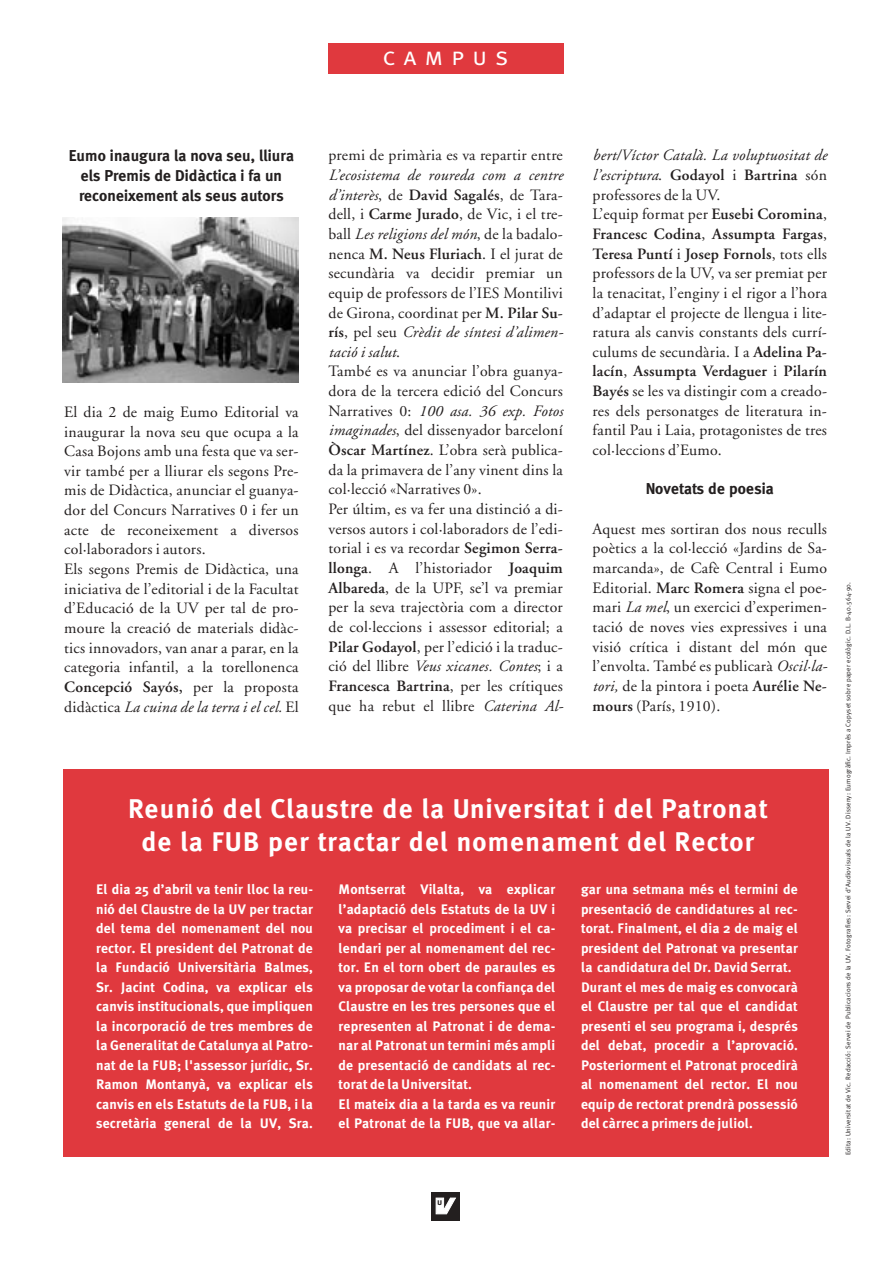
<style>
.page{position:relative;width:893px;height:1262px;background:#fff}
.page>*{position:absolute;margin:0;border:0;box-sizing:border-box;transform-origin:0 0}
.t1{font:700 27px/33px "Meta";letter-spacing:.055em;color:#fff;text-align:center}
.t2{font:25.5px "Meta Plus Normal Caps";letter-spacing:.32em;color:#fff}
.t3{font:15.75px/19.6px "Adobe Garamond";letter-spacing:.015em;color:#231f1f}
.t4{font:700 15.75px/19.6px "Meta";letter-spacing:.01em;color:#231f1f;text-align:center}
.t5{font:700 13.8px/19.5px "Meta Plus";letter-spacing:.01em;color:#fff}
.t6{font:8.7px "Meta Plus Bold Caps";color:#231f1f}
.t7{font:6.75px "Meta Normal";letter-spacing:.025em;color:#231f1f}
.s1{font-weight:600}
.s2{font-style:italic}
</style>
<div class="page">
<div style="left:431px;top:1192px;width:29px;height:28px;background:#231f1f"></div>
<svg style="left:436px;top:1197px;width:20px;height:17px"></svg>
<div style="left:328px;top:43px;width:235px;height:30px;background:#e0393e"></div>
<div style="left:63px;top:770px;width:765px;height:387px;background:#e0393e"></div>
<img style="left:63px;top:218px;width:235px;height:164px">
<h2 class="t2" style="left:383px;top:42px;width:127px">campus</h2>
<p class="t4" style="left:69px;top:148px;width:226px">Eumo inaugura la nova seu, lliura els Premis de Didàctica i fa un reconeixement als seus autors</p>
<p class="t3" style="left:64px;top:403px;width:236px">El dia 2 de maig Eumo Editorial va inaugurar la nova seu que ocupa a la Casa Bojons amb una festa que va ser&shy;vir també per a lliurar els segons Pre&shy;mis de Didàctica, anunciar el guanya&shy;dor del Concurs Narratives 0 i fer un acte de reconeixement a diversos col·laboradors i autors.<br>Els segons Premis de Didàctica, una iniciativa de l’editorial i de la Facultat d’Educació de la UV per tal de pro&shy;moure la creació de materials didàc&shy;tics innovadors, van anar a parar, en la categoria infantil, a la torellonenca <span class="s1">Concepció Sayós,</span> per la proposta didàctica <span class="s2">La cuina de la terra i el cel.</span> El</p>
<p class="t3" style="left:328px;top:147px;width:236px">premi de primària es va repartir entre</p>
<p class="t3" style="left:328px;top:166px;width:236px"><span class="s2">L’ecosistema de roureda com a centre d’interès</span>, de <span class="s1">David Sagalés</span>, de Tara&shy;dell, i <span class="s1">Carme Jurado</span>, de Vic, i el tre&shy;ball <span class="s2">Les religions del món</span>, de la badalo&shy;nenca <span class="s1">M. Neus Fluriach</span>. I el jurat de secundària va decidir premiar un equip de professors de l’IES Montilivi de Girona, coordinat per <span class="s1">M. Pilar Su&shy;rís</span>, pel seu <span class="s2">Crèdit de síntesi d’alimen&shy;tació i salut</span>.<br>També es va anunciar l’obra guanya&shy;dora de la tercera edició del Concurs Narratives 0: <span class="s2">100 asa. 36 exp. Fotos imaginades</span>, del dissenyador barceloní <span class="s1">Òscar Martínez</span>. L’obra serà publica&shy;da la primavera de l’any vinent dins la col·lecció «Narratives 0».<br>Per últim, es va fer una distinció a di&shy;versos autors i col·laboradors de l’edi&shy;torial i es va recordar <span class="s1">Segimon Serra&shy;llonga</span>. A l’historiador <span class="s1">Joaquim Albareda</span>, de la UPF, se’l va premiar per la seva trajectòria com a director de col·leccions i assessor editorial; a <span class="s1">Pilar Godayol</span>, per l’edició i la traduc&shy;ció del llibre <span class="s2">Veus xicanes. Contes</span>; i a <span class="s1">Francesca Bartrina</span>, per les crítiques que ha rebut el llibre <span class="s2">Caterina Al-</span></p>
<p class="t3" style="left:592px;top:147px;width:236px"><span class="s2">bert/Víctor Català. La voluptuositat de l’escriptura</span>. <span class="s1">Godayol</span> i <span class="s1">Bartrina</span> són professores de la UV.<br>L’equip format per <span class="s1">Eusebi Coromina</span>, <span class="s1">Francesc Codina</span>, <span class="s1">Assumpta Fargas</span>, <span class="s1">Teresa Puntí</span> i <span class="s1">Josep Fornols</span>, tots ells professors de la UV, va ser premiat per la tenacitat, l’enginy i el rigor a l’hora d’adaptar el projecte de llengua i lite&shy;ratura als canvis constants dels currí&shy;culums de secundària. I a <span class="s1">Adelina Pa&shy;lacín</span>, <span class="s1">Assumpta Verdaguer</span> i <span class="s1">Pilarín Bayés</span> se les va distingir com a creado&shy;res dels personatges de literatura in&shy;fantil Pau i Laia, protagonistes de tres col·leccions d’Eumo.</p>
<p class="t4" style="left:645px;top:481px;width:129px">Novetats de poesia</p>
<p class="t3" style="left:592px;top:520px;width:236px;text-align:justify">Aquest mes sortiran dos nous reculls poètics a la col·lecció «Jardins de Sa&shy;marcanda», de Cafè Central i Eumo Editorial. <span class="s1">Marc Romera</span> signa el poe&shy;mari <span class="s2">La mel</span>, un exercici d’experimen&shy;tació de noves vies expressives i una visió crítica i distant del món que l’envolta. També es publicarà <span class="s2">Oscil·la&shy;tori,</span> de la pintora i poeta <span class="s1">Aurélie Ne&shy;mours</span> (París, 1910).</p>
<h1 class="t1" style="left:128px;top:794px;width:640px">Reunió del Claustre de la Universitat i del Patronat de la FUB per tractar del nomenament del Rector</h1>
<p class="t5" style="left:96px;top:881px;width:218px;text-align:justify">El dia 25 d’abril va tenir lloc la reu&shy;nió del Claustre de la UV per tractar del tema del nomenament del nou rector. El president del Patronat de la Fundació Universitària Balmes, Sr. Jacint Codina, va explicar els canvis institucionals, que impliquen la incorporació de tres membres de la Generalitat de Catalunya al Patro&shy;nat de la FUB; l'assessor jurídic, Sr.<br>Ramon Montanyà, va explicar els canvis en els Estatuts de la FUB, i la secretària general de la UV, Sra.</p>
<p class="t5" style="left:338px;top:881px;width:218px">Montserrat Vilalta, va explicar l’adaptació dels Estatuts de la UV i va precisar el procediment i el ca&shy;lendari per al nomenament del rec&shy;tor. En el torn obert de paraules es va proposar de votar la confiança del Claustre en les tres persones que el representen al Patronat i de dema&shy;nar al Patronat un termini més ampli de presentació de candidats al rec&shy;torat de la Universitat.<br>El mateix dia a la tarda es va reunir el Patronat de la FUB, que va allar-</p>
<p class="t5" style="left:581px;top:881px;width:218px">gar una setmana més el termini de presentació de candidatures al rec&shy;torat. Finalment, el dia 2 de maig el president del Patronat va presentar la candidatura del Dr. David Serrat.<br>Durant el mes de maig es convocarà el Claustre per tal que el candidat presenti el seu programa i, després del debat, procedir a l’aprovació.<br>Posteriorment el Patronat procedirà al nomenament del rector. El nou equip de rectorat prendrà possessió del càrrec a primers de juliol.</p>
<p class="t7" style="left:845px;top:1155px;width:575px;rotate:-90deg">Edita: Universitat de Vic. Redacció: Servei de Publicacions de la UV. Fotografies: Servei d’Audiovisuals de la UV. Disseny: Eumogràfic. Imprès a Copyset sobre paper ecològic. D.L. B-40.564-90.</p>
<p class="t6" style="left:437px;top:1196px;width:7px">u</p>
</div>
